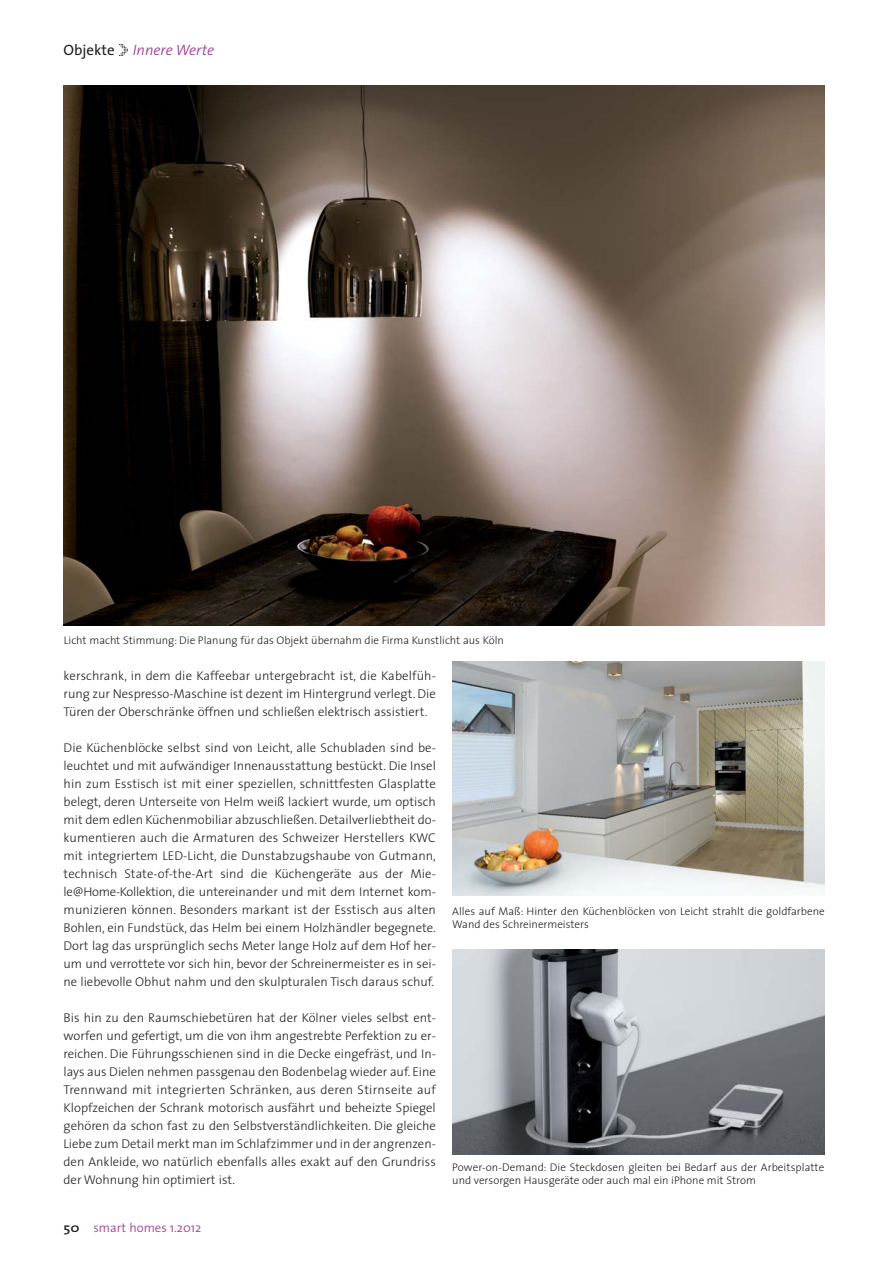
<style>
.page{position:relative;width:893px;height:1263px;background:#fff}
.page>*{position:absolute;margin:0;border:0;box-sizing:border-box;transform-origin:0 0}
.t1{font:italic 300 15px "The Sans";color:#a1459a}
.t2{font:300 12.75px/18px "The Sans";color:#231f20;text-align:justify}
.t3{font:300 12.75px "The Sans";color:#a1459a}
.t4{font:300 11.1px/13.4px "The Sans";color:#231f20}
.s1{font-weight:400;font-style:normal;color:#231f20}
.s2{font-weight:600;color:#231f20}
</style>
<div class="page">
<svg style="left:120px;top:45px;width:8px;height:10px"></svg>
<img style="left:452px;top:662px;width:373px;height:234px">
<img style="left:452px;top:950px;width:373px;height:205px">
<img style="left:64px;top:86px;width:761px;height:540px">
<p class="t1" style="left:64px;top:44px;width:152px"><span class="s1">Objekte</span> Innere Werte</p>
<p class="t4" style="left:64px;top:635px;width:442px">Licht macht Stimmung: Die Planung für das Objekt übernahm die Firma Kunstlicht aus Köln</p>
<p class="t2" style="left:64px;top:668px;width:374px">kerschrank, in dem die Kaffeebar untergebracht ist, die Kabelfüh&shy;rung zur Nespresso-Maschine ist dezent im Hintergrund verlegt. Die Türen der Oberschränke öffnen und schließen elektrisch assistiert.</p>
<p class="t2" style="left:64px;top:740px;width:374px">Die Küchenblöcke selbst sind von Leicht, alle Schubladen sind be&shy;leuchtet und mit aufwändiger Innenausstattung bestückt. Die Insel hin zum Esstisch ist mit einer speziellen, schnittfesten Glasplatte belegt, deren Unterseite von Helm weiß lackiert wurde, um optisch mit dem edlen Küchenmobiliar abzuschließen. Detailverliebtheit do&shy;kumentieren auch die Armaturen des Schweizer Herstellers KWC mit integriertem LED-Licht, die Dunstabzugshaube von Gutmann, technisch State-of-the-Art sind die Küchengeräte aus der Mie&shy;le@Home-Kollektion, die untereinander und mit dem Internet kom&shy;munizieren können. Besonders markant ist der Esstisch aus alten Bohlen, ein Fundstück, das Helm bei einem Holzhändler begegnete.<br>Dort lag das ursprünglich sechs Meter lange Holz auf dem Hof her&shy;um und verrottete vor sich hin, bevor der Schreinermeister es in sei&shy;ne liebevolle Obhut nahm und den skulpturalen Tisch daraus schuf.</p>
<p class="t2" style="left:64px;top:1010px;width:374px">Bis hin zu den Raumschiebetüren hat der Kölner vieles selbst ent&shy;worfen und gefertigt, um die von ihm angestrebte Perfektion zu er&shy;reichen. Die Führungsschienen sind in die Decke eingefräst, und In&shy;lays aus Dielen nehmen passgenau den Bodenbelag wieder auf. Eine Trennwand mit integrierten Schränken, aus deren Stirnseite auf Klopfzeichen der Schrank motorisch ausfährt und beheizte Spiegel gehören da schon fast zu den Selbstverständlichkeiten. Die gleiche Liebe zum Detail merkt man im Schlafzimmer und in der angrenzen&shy;den Ankleide, wo natürlich ebenfalls alles exakt auf den Grundriss der Wohnung hin optimiert ist.</p>
<p class="t3" style="left:64px;top:1221px;width:139px"><span class="s2">50</span> smart homes 1.2012</p>
<p class="t4" style="left:452px;top:905px;width:374px">Alles auf Maß: Hinter den Küchenblöcken von Leicht strahlt die goldfarbene<br>Wand des Schreinermeisters</p>
<p class="t4" style="left:452px;top:1161px;width:374px">Power-on-Demand: Die Steckdosen gleiten bei Bedarf aus der Arbeitsplatte und versorgen Hausgeräte oder auch mal ein iPhone mit Strom</p>
</div>
